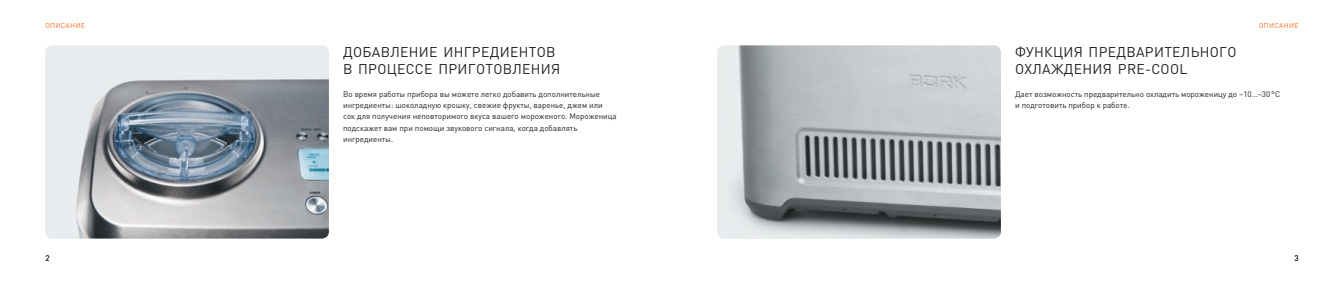
<style>
.page{position:relative;width:1344px;height:284px;background:#fff}
.page>*{position:absolute;margin:0;border:0;box-sizing:border-box;transform-origin:0 0}
.t1{font:14px/17px "DIN Pro";letter-spacing:.02em;color:#231f20}
.t2{font:8px/11.3px "DIN Pro";color:#231f20}
.t3{font:7px "DIN Pro";letter-spacing:.045em;color:#f36e21}
</style>
<div class="page">
<img style="left:45px;top:45px;width:284px;height:193px">
<img style="left:717px;top:45px;width:284px;height:193px">
<p class="t3" style="left:45px;top:21px;width:41px">ОПИСАНИЕ</p>
<p class="t3" style="left:1259px;top:21px;width:41px">ОПИСАНИЕ</p>
<h1 class="t1" style="left:343px;top:43px;width:219px">ДОБАВЛЕНИЕ ИНГРЕДИЕНТОВ<br>В ПРОЦЕССЕ ПРИГОТОВЛЕНИЯ</h1>
<p class="t2" style="left:343px;top:88px;width:275px">Во время работы прибора вы можете легко добавить дополнительные ингредиенты: шоколадную крошку, свежие фрукты, варенье, джем или сок для получения неповторимого вкуса вашего мороженого. Мороженица подскажет вам при помощи звукового сигнала, когда добавлять ингредиенты.</p>
<h1 class="t1" style="left:1015px;top:43px;width:223px">ФУНКЦИЯ ПРЕДВАРИТЕЛЬНОГО<br>ОХЛАЖДЕНИЯ PRE-COOL</h1>
<p class="t2" style="left:1015px;top:88px;width:266px">Дает возможность предварительно охладить мороженицу до –10…–30°C и подготовить прибор к работе.</p>
<p class="t2" style="left:45px;top:252px;width:6px">2</p>
<p class="t2" style="left:1294px;top:252px;width:6px">3</p>
</div>
